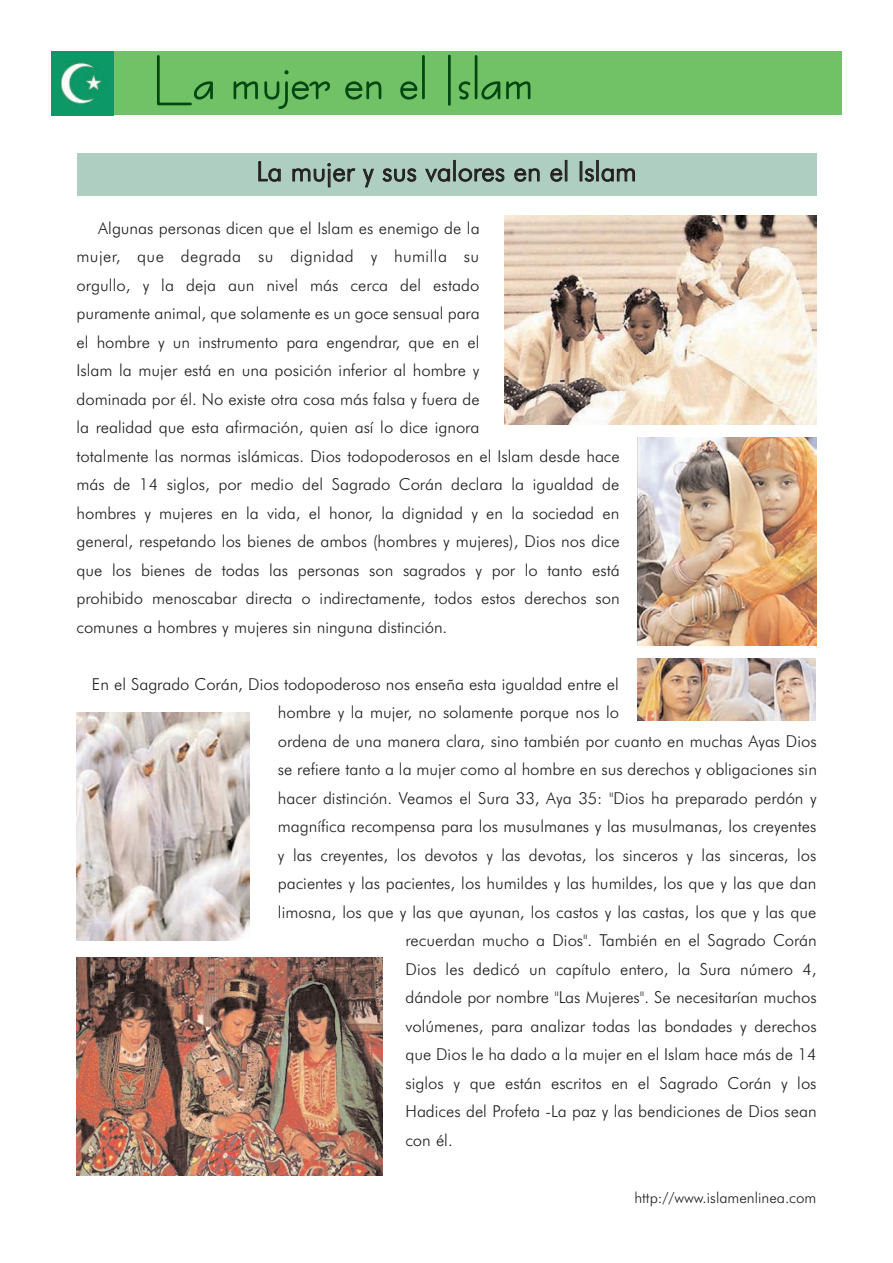
<style>
.page{position:relative;width:893px;height:1263px;background:#fff}
.page>*{position:absolute;margin:0;border:0;box-sizing:border-box;transform-origin:0 0}
.t1{font:54px "TTA65 O00";color:#004710}
.t2{font:27px "TTA3 AO00";color:#231f20}
.t3{font:16.5px/28.5px "TTA3 AO00";color:#231f20}
.t4{font:15px "TTA3 AO00";color:#231f20}
</style>
<div class="page">
<div style="left:51px;top:51px;width:791px;height:64px;background:#71c167"></div>
<img style="left:52px;top:51px;width:61px;height:64px">
<div style="left:77px;top:153px;width:739px;height:43px;background:#adcec1"></div>
<img style="left:504px;top:215px;width:312px;height:209px">
<img style="left:77px;top:958px;width:306px;height:217px">
<img style="left:638px;top:437px;width:178px;height:209px">
<img style="left:77px;top:712px;width:172px;height:229px">
<img style="left:638px;top:658px;width:177px;height:62px">
<h1 class="t1" style="left:152px;top:60px;width:384px">La mujer en el Islam</h1>
<h2 class="t2" style="left:256px;top:161px;width:381px">La mujer y sus valores en el Islam</h2>
<p class="t3" style="left:77px;top:215px;width:545px;text-indent:22px">Algunas personas dicen que el Islam es enemigo de la<br>mujer, que degrada su dignidad y humilla su<br>orgullo, y la deja aun nivel más cerca del estado<br>puramente animal, que solamente es un goce sensual para<br>el hombre y un instrumento para engendrar, que en el<br>Islam la mujer está en una posición inferior al hombre y<br>dominada por él. No existe otra cosa más falsa y fuera de<br>la realidad que esta afirmación, quien así lo dice ignora<br>totalmente las normas islámicas. Dios todopoderosos en el Islam desde hace más de 14 siglos, por medio del Sagrado Corán declara la igualdad de hombres y mujeres en la vida, el honor, la dignidad y en la sociedad en general, respetando los bienes de ambos (hombres y mujeres), Dios nos dice que los bienes de todas las personas son sagrados y por lo tanto está prohibido menoscabar directa o indirectamente, todos estos derechos son comunes a hombres y mujeres sin ninguna distinción.</p>
<p class="t3" style="left:92px;top:671px;width:528px">En el Sagrado Corán, Dios todopoderoso nos enseña esta igualdad entre el</p>
<p class="t3" style="left:278px;top:700px;width:343px">hombre y la mujer, no solamente porque nos lo</p>
<p class="t3" style="left:278px;top:728px;width:540px">ordena de una manera clara, sino también por cuanto en muchas Ayas Dios</p>
<p class="t3" style="left:278px;top:757px;width:541px">se refiere tanto a la mujer como al hombre en sus derechos y obligaciones sin</p>
<p class="t3" style="left:278px;top:785px;width:540px">hacer distinción. Veamos el Sura 33, Aya 35: "Dios ha preparado perdón y</p>
<p class="t3" style="left:278px;top:814px;width:540px">magnífica recompensa para los musulmanes y las musulmanas, los creyentes</p>
<p class="t3" style="left:278px;top:842px;width:540px">y las creyentes, los devotos y las devotas, los sinceros y las sinceras, los</p>
<p class="t3" style="left:278px;top:871px;width:540px">pacientes y las pacientes, los humildes y las humildes, los que y las que dan</p>
<p class="t3" style="left:278px;top:899px;width:540px">limosna, los que y las que ayunan, los castos y las castas, los que y las que</p>
<p class="t3" style="left:405px;top:928px;width:413px">recuerdan mucho a Dios". También en el Sagrado Corán</p>
<p class="t3" style="left:405px;top:956px;width:413px">Dios les dedicó un capítulo entero, la Sura número 4,</p>
<p class="t3" style="left:405px;top:985px;width:413px">dándole por nombre "Las Mujeres". Se necesitarían muchos</p>
<p class="t3" style="left:405px;top:1013px;width:413px">volúmenes, para analizar todas las bondades y derechos</p>
<p class="t3" style="left:405px;top:1042px;width:413px">que Dios le ha dado a la mujer en el Islam hace más de 14</p>
<p class="t3" style="left:405px;top:1070px;width:413px">siglos y que están escritos en el Sagrado Corán y los</p>
<p class="t3" style="left:405px;top:1099px;width:413px">Hadices del Profeta -La paz y las bendiciones de Dios sean</p>
<p class="t3" style="left:405px;top:1127px;width:49px">con él.</p>
<p class="t4" style="left:634px;top:1192px;width:183px">http://www.islamenlinea.com</p>
</div>
